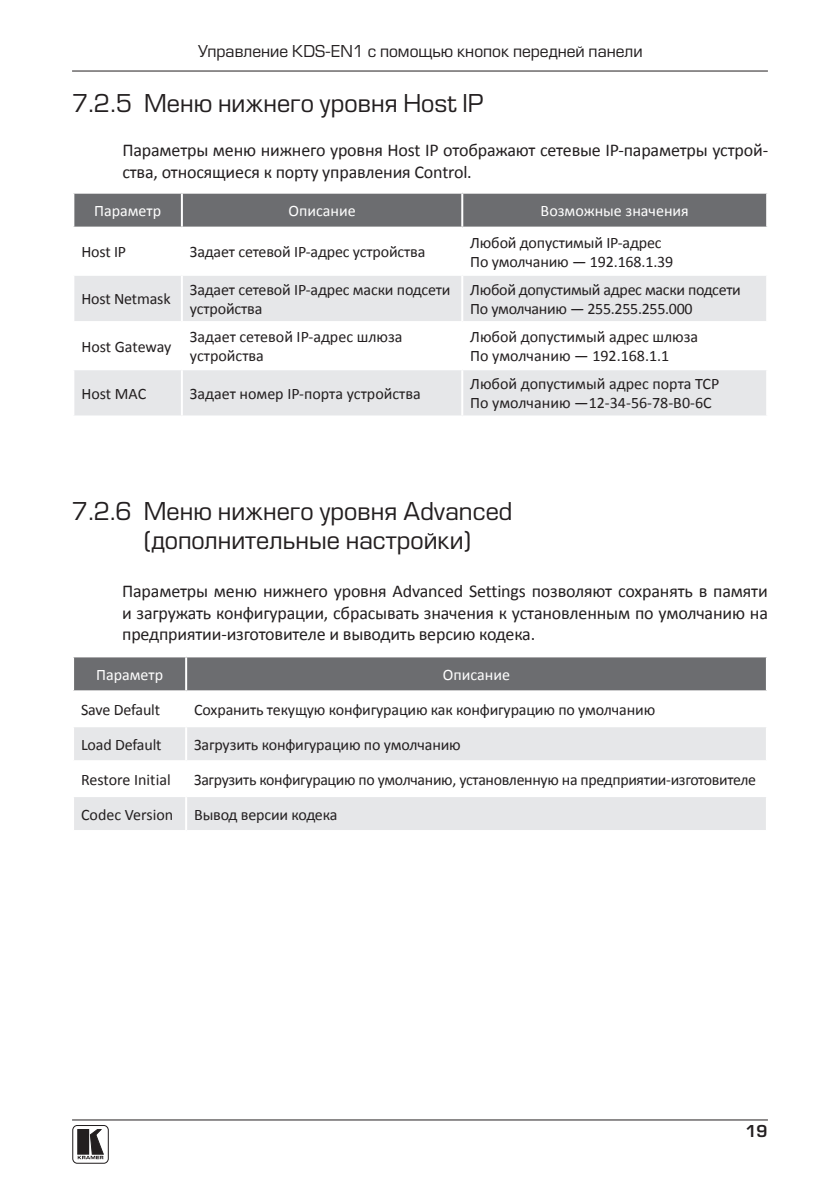
<style>
.page{position:relative;width:840px;height:1191px;background:#fff}
.page>*{position:absolute;margin:0;border:0;box-sizing:border-box;transform-origin:0 0}
.t1{font:24px/28.8px "Europe";color:#231f20}
.t2{font:18px/21.6px "Calibri";letter-spacing:-.01em;color:#231f20}
.t3{font:16px/19.2px "Calibri";letter-spacing:-.01em;color:#231f20}
.t4{font:16px "Calibri";color:#fff}
.t5{font:16px "Europe";color:#231f20}
.t6{font:16px "Europe Demi";color:#231f20}
</style>
<div class="page">
<svg style="left:78px;top:1129px;width:25px;height:30px"></svg>
<div style="left:72px;top:1125px;width:37px;height:38px;border:1px solid #231f20;border-radius:5px"></div>
<hr style="left:72px;top:1119px;width:695px;height:1px;background:#231f20">
<hr style="left:72px;top:71px;width:695px;height:1px;background:#231f20">
<div style="left:74px;top:194px;width:691px;height:33px;background:#6c6d70"></div>
<svg style="left:74px;top:276px;width:691px;height:139px;fill:#e6e7e9"></svg>
<hr style="left:181px;top:194px;width:2px;height:33px;background:#fff">
<hr style="left:461px;top:194px;width:2px;height:33px;background:#fff">
<hr style="left:181px;top:276px;width:2px;height:45px;background:#fff">
<hr style="left:461px;top:276px;width:2px;height:45px;background:#fff">
<hr style="left:72px;top:321px;width:110px;height:2px;background:#fff">
<hr style="left:182px;top:321px;width:280px;height:2px;background:#fff">
<hr style="left:181px;top:323px;width:2px;height:45px;background:#fff">
<hr style="left:462px;top:321px;width:305px;height:2px;background:#fff">
<hr style="left:461px;top:323px;width:2px;height:45px;background:#fff">
<hr style="left:72px;top:368px;width:110px;height:2px;background:#fff">
<hr style="left:182px;top:368px;width:280px;height:2px;background:#fff">
<hr style="left:181px;top:370px;width:2px;height:45px;background:#fff">
<hr style="left:462px;top:368px;width:305px;height:2px;background:#fff">
<hr style="left:461px;top:370px;width:2px;height:45px;background:#fff">
<div style="left:74px;top:657px;width:691px;height:33px;background:#6c6d70"></div>
<svg style="left:74px;top:727px;width:691px;height:103px;fill:#e6e7e9"></svg>
<hr style="left:185px;top:657px;width:2px;height:33px;background:#fff">
<hr style="left:185px;top:727px;width:2px;height:33px;background:#fff">
<hr style="left:72px;top:760px;width:114px;height:2px;background:#fff">
<hr style="left:186px;top:760px;width:581px;height:2px;background:#fff">
<hr style="left:185px;top:762px;width:2px;height:33px;background:#fff">
<hr style="left:72px;top:795px;width:114px;height:2px;background:#fff">
<hr style="left:186px;top:795px;width:581px;height:2px;background:#fff">
<hr style="left:185px;top:797px;width:2px;height:33px;background:#fff">
<p class="t5" style="left:198px;top:42px;width:446px">Управление KDS-EN1 с помощью кнопок передней панели</p>
<h1 class="t1" style="left:72px;top:89px;width:413px">7.2.5 Меню нижнего уровня Host IP</h1>
<p class="t2" style="left:122px;top:139px;width:647px">Параметры меню нижнего уровня Host IP отображают сетевые IP-параметры устрой&shy;ства, относящиеся к порту управления Control.</p>
<p class="t4" style="left:94px;top:201px;width:68px">Параметр</p>
<p class="t4" style="left:288px;top:201px;width:69px">Описание</p>
<p class="t4" style="left:540px;top:201px;width:150px">Возможные значения</p>
<p class="t3" style="left:81px;top:242px;width:46px">Host IP</p>
<p class="t3" style="left:190px;top:242px;width:237px">Задает сетевой IP-адрес устройства</p>
<p class="t3" style="left:470px;top:233px;width:204px">Любой допустимый IP-адрес<br>По умолчанию — 192.168.1.39</p>
<p class="t3" style="left:81px;top:289px;width:91px">Host Netmask</p>
<p class="t3" style="left:190px;top:280px;width:262px">Задает сетевой IP-адрес маски подсети устройства</p>
<p class="t3" style="left:470px;top:280px;width:272px">Любой допустимый адрес маски подсети<br>По умолчанию — 255.255.255.000</p>
<p class="t3" style="left:81px;top:337px;width:92px">Host Gateway</p>
<p class="t3" style="left:190px;top:327px;width:214px">Задает сетевой IP-адрес шлюза устройства</p>
<p class="t3" style="left:470px;top:327px;width:229px">Любой допустимый адрес шлюза<br>По умолчанию — 192.168.1.1</p>
<p class="t3" style="left:81px;top:384px;width:66px">Host MAC</p>
<p class="t3" style="left:190px;top:384px;width:232px">Задает номер IP-порта устройства</p>
<p class="t3" style="left:470px;top:374px;width:250px">Любой допустимый адрес порта TCP<br>По умолчанию —12-34-56-78-B0-6C</p>
<h1 class="t1" style="left:144px;top:497px;width:370px;text-indent:-72px">7.2.6 Меню нижнего уровня Advanced (дополнительные настройки)</h1>
<p class="t2" style="left:122px;top:580px;width:647px;text-align:justify">Параметры меню нижнего уровня Advanced Settings позволяют сохранять в памяти и загружать конфигурации, сбрасывать значения к установленным по умолчанию на предприятии-изготовителе и выводить версию кодека.</p>
<p class="t4" style="left:96px;top:664px;width:68px">Параметр</p>
<p class="t4" style="left:442px;top:664px;width:69px">Описание</p>
<p class="t3" style="left:81px;top:700px;width:80px">Save Default</p>
<p class="t3" style="left:194px;top:700px;width:462px">Сохранить текущую конфигурацию как конфигурацию по умолчанию</p>
<p class="t3" style="left:81px;top:735px;width:82px">Load Default</p>
<p class="t3" style="left:194px;top:735px;width:268px">Загрузить конфигурацию по умолчанию</p>
<p class="t3" style="left:81px;top:770px;width:91px">Restore Initial</p>
<p class="t3" style="left:194px;top:770px;width:563px">Загрузить конфигурацию по умолчанию, установленную на предприятии-изготовителе</p>
<p class="t3" style="left:81px;top:804px;width:94px">Codec Version</p>
<p class="t3" style="left:194px;top:804px;width:145px">Вывод версии кодека</p>
<p class="t6" style="left:745px;top:1121px;width:24px">19</p>
</div>
